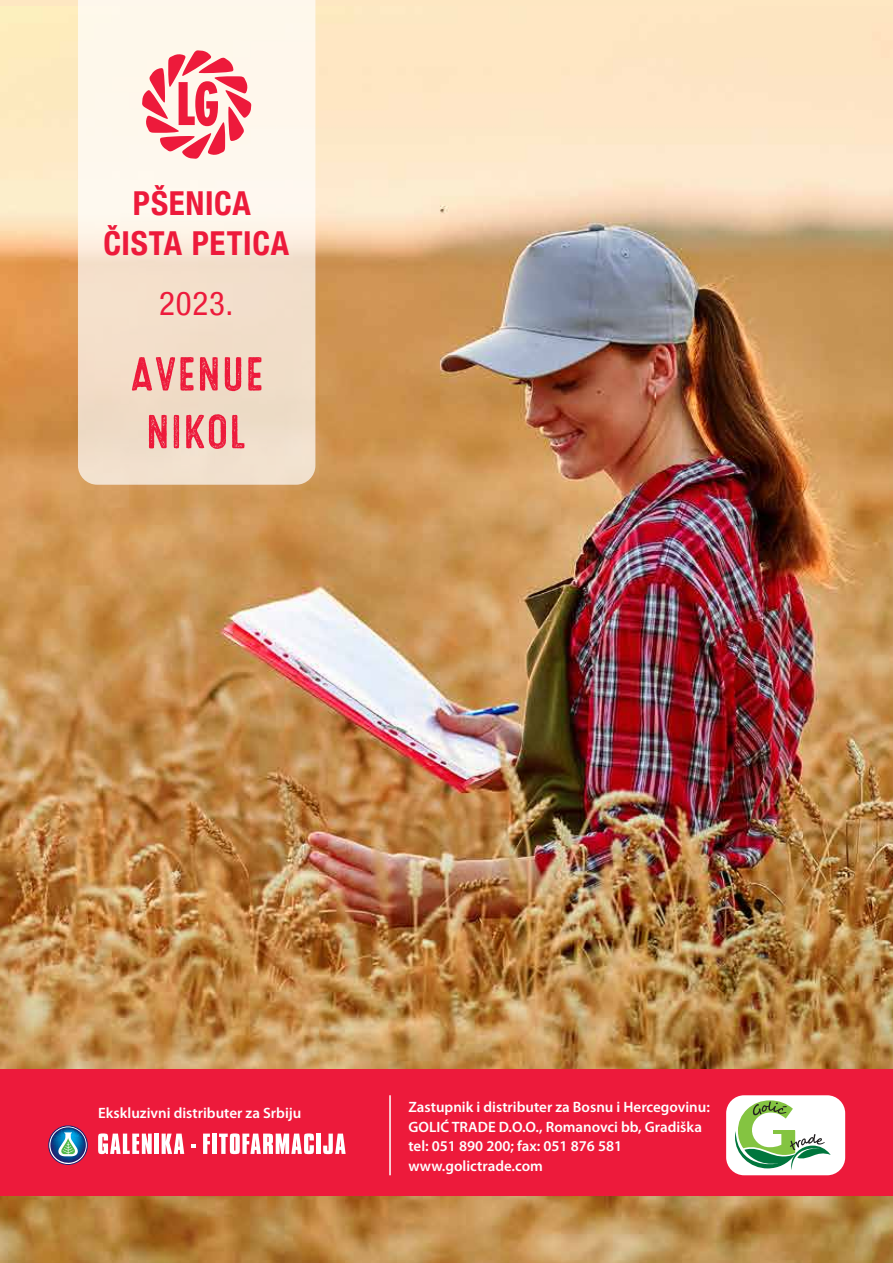
<style>
.page{position:relative;width:893px;height:1263px;background:#fff}
.page>*{position:absolute;margin:0;border:0;box-sizing:border-box;transform-origin:0 0}
.t1{font:700 condensed 33px/39.6px "Helvetica Neue LT Com";letter-spacing:.02em;color:#ed1a3b;text-align:center}
.t2{font:condensed 33px "Helvetica Neue LT Com";color:#ed1a3b}
.t3{font:600 15px/19.5px "Myriad Pro";color:#fff}
</style>
<div class="page">
<div style="left:0;top:0;width:893px;height:37px;background:#fee7c2"></div>
<img style="left:0;top:6px;width:893px;height:1257px">
<div style="left:0;top:1070px;width:893px;height:126px;background:#ed1a3b"></div>
<hr style="left:317px;top:1133px;width:4px;height:21px;background:#fff">
<svg style="left:323px;top:1133px;width:23px;height:21px"></svg>
<svg style="left:191px;top:1144px;width:5px;height:3px"></svg>
<svg style="left:203px;top:1133px;width:7px;height:21px"></svg>
<hr style="left:213px;top:1133px;width:4px;height:21px;background:#fff">
<svg style="left:219px;top:1133px;width:95px;height:21px"></svg>
<hr style="left:155px;top:1133px;width:4px;height:21px;background:#fff">
<svg style="left:162px;top:1133px;width:22px;height:21px"></svg>
<svg style="left:98px;top:1133px;width:54px;height:21px"></svg>
<svg style="left:48px;top:1125px;width:40px;height:40px"></svg>
<div style="left:726px;top:1095px;width:119px;height:80px;background:#fff;border-radius:18px"></div>
<svg style="left:735px;top:1100px;width:96px;height:70px"></svg>
<hr style="left:773px;top:1130px;width:22px;height:4px;background:#84c441">
<hr style="left:389px;top:1095px;width:2px;height:80px;background:#fff">
<svg style="left:78px;top:0;width:237px;height:485px;background:#f7eada"></svg>
<svg style="left:141px;top:49px;width:112px;height:111px;background:#f79da4"></svg>
<svg style="left:149px;top:414px;width:96px;height:35px;background:#ed8589"></svg>
<svg style="left:132px;top:357px;width:129px;height:34px;background:#ee8488"></svg>
<h1 class="t1" style="left:103px;top:184px;width:187px">PŠENICA<br>ČISTA PETICA</h1>
<h1 class="t2" style="left:159px;top:284px;width:76px">2023.</h1>
<p class="t3" style="left:98px;top:1103px;width:205px">Ekskluzivni distributer za Srbiju</p>
<p class="t3" style="left:408px;top:1097px;width:303px">Zastupnik i distributer za Bosnu i Hercegovinu:<br>GOLIĆ TRADE D.O.O., Romanovci bb, Gradiška tel: 051 890 200; fax: 051 876 581 www.golictrade.com</p>
</div>
